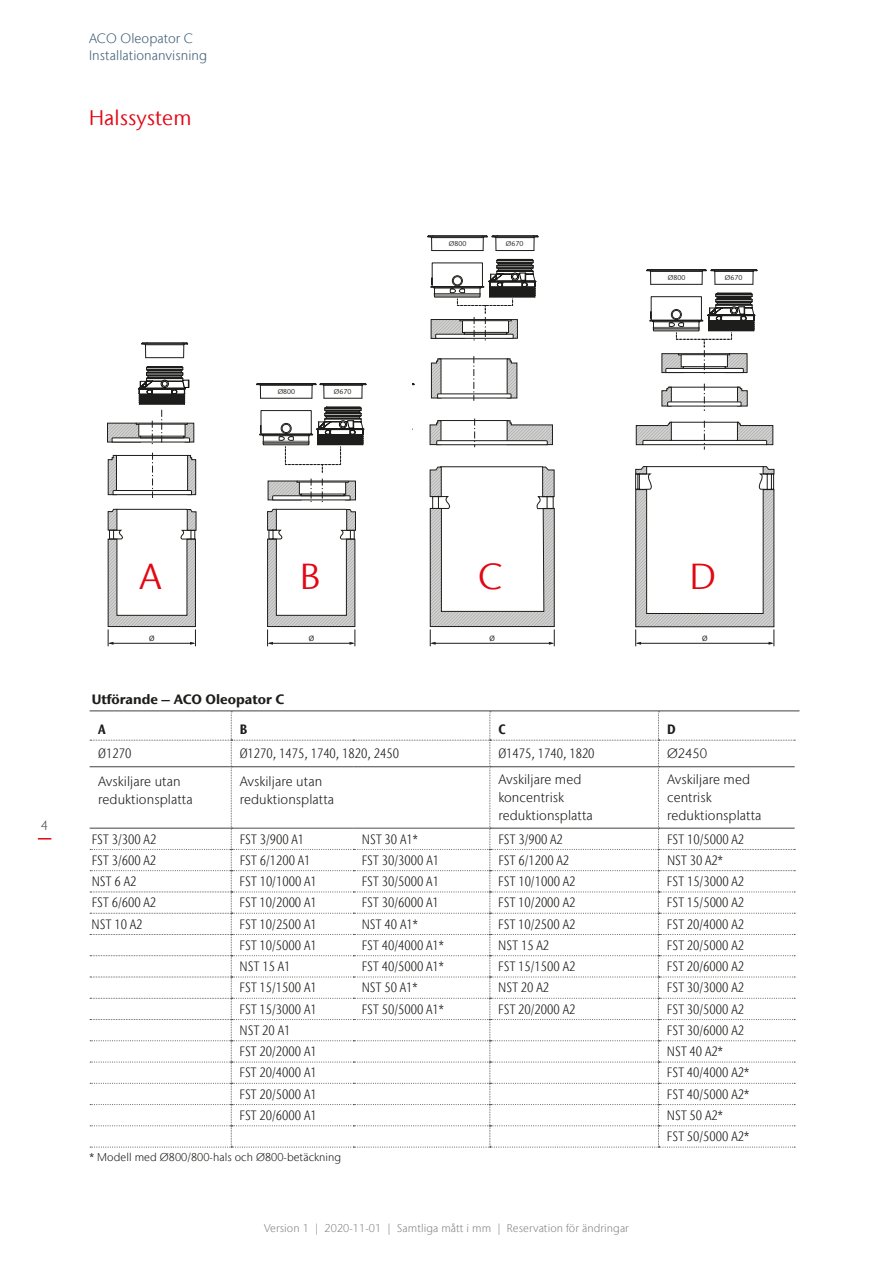
<style>
.page{position:relative;width:893px;height:1263px;background:#fff}
.page>*{position:absolute;margin:0;border:0;box-sizing:border-box;transform-origin:0 0}
.t1{font:36px "Stone Sans IIITC Com";color:#e30614}
.t2{font:21px "Stone Sans IIITC Com";letter-spacing:.005em;color:#e30614}
.t3{font:300 condensed 13.5px/21.3px "Stone Sans IIITC Com";color:#1d1d1b}
.t4{font:300 13.5px/17.9px "Stone Sans IIITC Com";letter-spacing:.005em;color:#1d1d1b}
.t5{font:300 13.5px/17.9px "Stone Sans IIITC Com";letter-spacing:.005em;color:#415f77}
.t6{font:700 13.5px "Stone Sans IIITC Com";color:#1d1d1b}
.t7{font:700 condensed 13.5px "Stone Sans IIITC Com";color:#1d1d1b}
.t8{font:300 13.5px "Stone Sans IIITC Com";color:#575756}
.t9{font:300 11.25px "Stone Sans IIITC Com";letter-spacing:.005em;color:#878787}
.t10{font:300 11.25px "Stone Sans IIITC Com";letter-spacing:.005em;color:#1d1d1b}
.t11{font:7.8px "Myriad Pro";color:#1d1d1b}
.t12{font:7.05px "Stone Sans IIITC Com";color:#1d1d1b}
</style>
<div class="page">
<svg style="left:108px;top:453px;width:88px;height:45px"></svg>
<svg style="left:141px;top:343px;width:47px;height:15px"></svg>
<svg style="left:107px;top:366px;width:87px;height:78px"></svg>
<hr style="left:139px;top:424px;width:46px;height:1px;background:#1d1d1b">
<svg style="left:108px;top:509px;width:89px;height:137px"></svg>
<svg style="left:431px;top:356px;width:86px;height:45px"></svg>
<svg style="left:429px;top:419px;width:124px;height:28px"></svg>
<svg style="left:430px;top:259px;width:106px;height:82px"></svg>
<svg style="left:427px;top:236px;width:111px;height:15px"></svg>
<svg style="left:429px;top:466px;width:126px;height:180px"></svg>
<svg style="left:259px;top:407px;width:105px;height:66px"></svg>
<svg style="left:256px;top:383px;width:110px;height:16px"></svg>
<svg style="left:267px;top:479px;width:89px;height:167px"></svg>
<svg style="left:636px;top:421px;width:137px;height:29px"></svg>
<svg style="left:661px;top:384px;width:87px;height:27px"></svg>
<hr style="left:671px;top:422px;width:67px;height:1px;background:#1d1d1b">
<svg style="left:649px;top:293px;width:106px;height:81px"></svg>
<svg style="left:646px;top:269px;width:111px;height:16px"></svg>
<hr style="left:643px;top:444px;width:124px;height:1px;background:#1d1d1b">
<svg style="left:635px;top:466px;width:140px;height:180px"></svg>
<hr style="left:90px;top:710px;width:709px;height:1px;background:#575756">
<svg style="left:90px;top:711px;width:705px;height:436px"></svg>
<svg style="left:38px;top:838px;width:13px;height:1px"></svg>
<p class="t5" style="left:89px;top:29px;width:120px">ACO Oleopator C<br>Installationanvisning</p>
<h2 class="t2" style="left:89px;top:105px;width:104px">Halssystem</h2>
<p class="t12" style="left:278px;top:387px;width:19px">Ø800</p>
<p class="t12" style="left:282px;top:387px;width:19px">Ø670</p>
<p class="t12" style="left:326px;top:387px;width:19px">Ø800</p>
<p class="t12" style="left:334px;top:387px;width:19px">Ø670</p>
<p class="t12" style="left:449px;top:240px;width:19px">Ø800</p>
<p class="t12" style="left:458px;top:240px;width:19px">Ø670</p>
<p class="t12" style="left:506px;top:240px;width:19px">Ø670</p>
<p class="t12" style="left:668px;top:273px;width:19px">Ø800</p>
<p class="t12" style="left:678px;top:273px;width:19px">Ø800</p>
<p class="t12" style="left:720px;top:273px;width:19px">Ø800</p>
<p class="t12" style="left:725px;top:273px;width:19px">Ø670</p>
<p class="t12" style="left:735px;top:273px;width:19px">Ø670</p>
<p class="t8" style="left:41px;top:816px;width:9px">4</p>
<h1 class="t1" style="left:139px;top:554px;width:23px">A</h1>
<h1 class="t1" style="left:300px;top:554px;width:21px">B</h1>
<h1 class="t1" style="left:478px;top:554px;width:26px">C</h1>
<h1 class="t1" style="left:690px;top:554px;width:28px">D</h1>
<p class="t11" style="left:149px;top:634px;width:7px">Ø</p>
<p class="t11" style="left:309px;top:634px;width:7px">Ø</p>
<p class="t11" style="left:489px;top:634px;width:7px">Ø</p>
<p class="t11" style="left:702px;top:634px;width:7px">Ø</p>
<p class="t6" style="left:92px;top:690px;width:194px">Utförande – ACO Oleopator C</p>
<p class="t7" style="left:98px;top:720px;width:9px">A</p>
<p class="t7" style="left:240px;top:720px;width:9px">B</p>
<p class="t7" style="left:498px;top:720px;width:9px">C</p>
<p class="t7" style="left:667px;top:720px;width:10px">D</p>
<p class="t3" style="left:98px;top:743px;width:35px">Ø1270</p>
<p class="t3" style="left:240px;top:743px;width:161px">Ø1270, 1475, 1740, 1820, 2450</p>
<p class="t3" style="left:498px;top:743px;width:98px">Ø1475, 1740, 1820</p>
<p class="t4" style="left:667px;top:744px;width:42px">Ø2450</p>
<p class="t4" style="left:98px;top:772px;width:96px">Avskiljare utan reduktionsplatta</p>
<p class="t4" style="left:240px;top:772px;width:96px">Avskiljare utan reduktionsplatta</p>
<p class="t4" style="left:498px;top:771px;width:96px">Avskiljare med koncentrisk reduktionsplatta</p>
<p class="t4" style="left:667px;top:771px;width:96px">Avskiljare med centrisk reduktionsplatta</p>
<p class="t3" style="left:92px;top:828px;width:66px">FST 3/300 A2</p>
<p class="t3" style="left:240px;top:828px;width:66px">FST 3/900 A1</p>
<p class="t3" style="left:362px;top:828px;width:58px">NST 30 A1*</p>
<p class="t3" style="left:498px;top:828px;width:66px">FST 3/900 A2</p>
<p class="t3" style="left:667px;top:828px;width:79px">FST 10/5000 A2</p>
<p class="t3" style="left:92px;top:849px;width:66px">FST 3/600 A2</p>
<p class="t3" style="left:240px;top:849px;width:72px">FST 6/1200 A1</p>
<p class="t3" style="left:362px;top:849px;width:79px">FST 30/3000 A1</p>
<p class="t3" style="left:498px;top:849px;width:72px">FST 6/1200 A2</p>
<p class="t3" style="left:667px;top:849px;width:58px">NST 30 A2*</p>
<p class="t3" style="left:92px;top:871px;width:46px">NST 6 A2</p>
<p class="t3" style="left:240px;top:871px;width:79px">FST 10/1000 A1</p>
<p class="t3" style="left:362px;top:871px;width:79px">FST 30/5000 A1</p>
<p class="t3" style="left:498px;top:871px;width:79px">FST 10/1000 A2</p>
<p class="t3" style="left:667px;top:871px;width:79px">FST 15/3000 A2</p>
<p class="t3" style="left:92px;top:892px;width:66px">FST 6/600 A2</p>
<p class="t3" style="left:240px;top:892px;width:79px">FST 10/2000 A1</p>
<p class="t3" style="left:362px;top:892px;width:79px">FST 30/6000 A1</p>
<p class="t3" style="left:498px;top:892px;width:79px">FST 10/2000 A2</p>
<p class="t3" style="left:667px;top:892px;width:79px">FST 15/5000 A2</p>
<p class="t3" style="left:92px;top:913px;width:52px">NST 10 A2</p>
<p class="t3" style="left:240px;top:913px;width:79px">FST 10/2500 A1</p>
<p class="t3" style="left:362px;top:913px;width:58px">NST 40 A1*</p>
<p class="t3" style="left:498px;top:913px;width:79px">FST 10/2500 A2</p>
<p class="t3" style="left:667px;top:913px;width:79px">FST 20/4000 A2</p>
<p class="t3" style="left:240px;top:934px;width:79px">FST 10/5000 A1</p>
<p class="t3" style="left:362px;top:934px;width:84px">FST 40/4000 A1*</p>
<p class="t3" style="left:498px;top:934px;width:52px">NST 15 A2</p>
<p class="t3" style="left:667px;top:934px;width:79px">FST 20/5000 A2</p>
<p class="t3" style="left:240px;top:956px;width:52px">NST 15 A1</p>
<p class="t3" style="left:362px;top:956px;width:84px">FST 40/5000 A1*</p>
<p class="t3" style="left:498px;top:956px;width:79px">FST 15/1500 A2</p>
<p class="t3" style="left:667px;top:956px;width:79px">FST 20/6000 A2</p>
<p class="t3" style="left:240px;top:977px;width:79px">FST 15/1500 A1</p>
<p class="t3" style="left:362px;top:977px;width:58px">NST 50 A1*</p>
<p class="t3" style="left:498px;top:977px;width:52px">NST 20 A2</p>
<p class="t3" style="left:667px;top:977px;width:79px">FST 30/3000 A2</p>
<p class="t3" style="left:240px;top:998px;width:79px">FST 15/3000 A1</p>
<p class="t3" style="left:362px;top:998px;width:84px">FST 50/5000 A1*</p>
<p class="t3" style="left:498px;top:998px;width:79px">FST 20/2000 A2</p>
<p class="t3" style="left:667px;top:998px;width:79px">FST 30/5000 A2</p>
<p class="t3" style="left:240px;top:1019px;width:52px">NST 20 A1</p>
<p class="t3" style="left:667px;top:1019px;width:79px">FST 30/6000 A2</p>
<p class="t3" style="left:240px;top:1041px;width:79px">FST 20/2000 A1</p>
<p class="t3" style="left:667px;top:1041px;width:58px">NST 40 A2*</p>
<p class="t3" style="left:240px;top:1062px;width:79px">FST 20/4000 A1</p>
<p class="t3" style="left:667px;top:1062px;width:84px">FST 40/4000 A2*</p>
<p class="t3" style="left:240px;top:1083px;width:79px">FST 20/5000 A1</p>
<p class="t3" style="left:667px;top:1083px;width:84px">FST 40/5000 A2*</p>
<p class="t3" style="left:240px;top:1104px;width:79px">FST 20/6000 A1</p>
<p class="t3" style="left:667px;top:1104px;width:84px">NST 50 A2*<br>FST 50/5000 A2*</p>
<p class="t10" style="left:90px;top:1150px;width:253px">* Modell med Ø800/800-hals och Ø800-betäckning</p>
<p class="t9" style="left:264px;top:1221px;width:366px">Version 1 | 2020-11-01 | Samtliga mått i mm | Reservation för ändringar</p>
</div>
